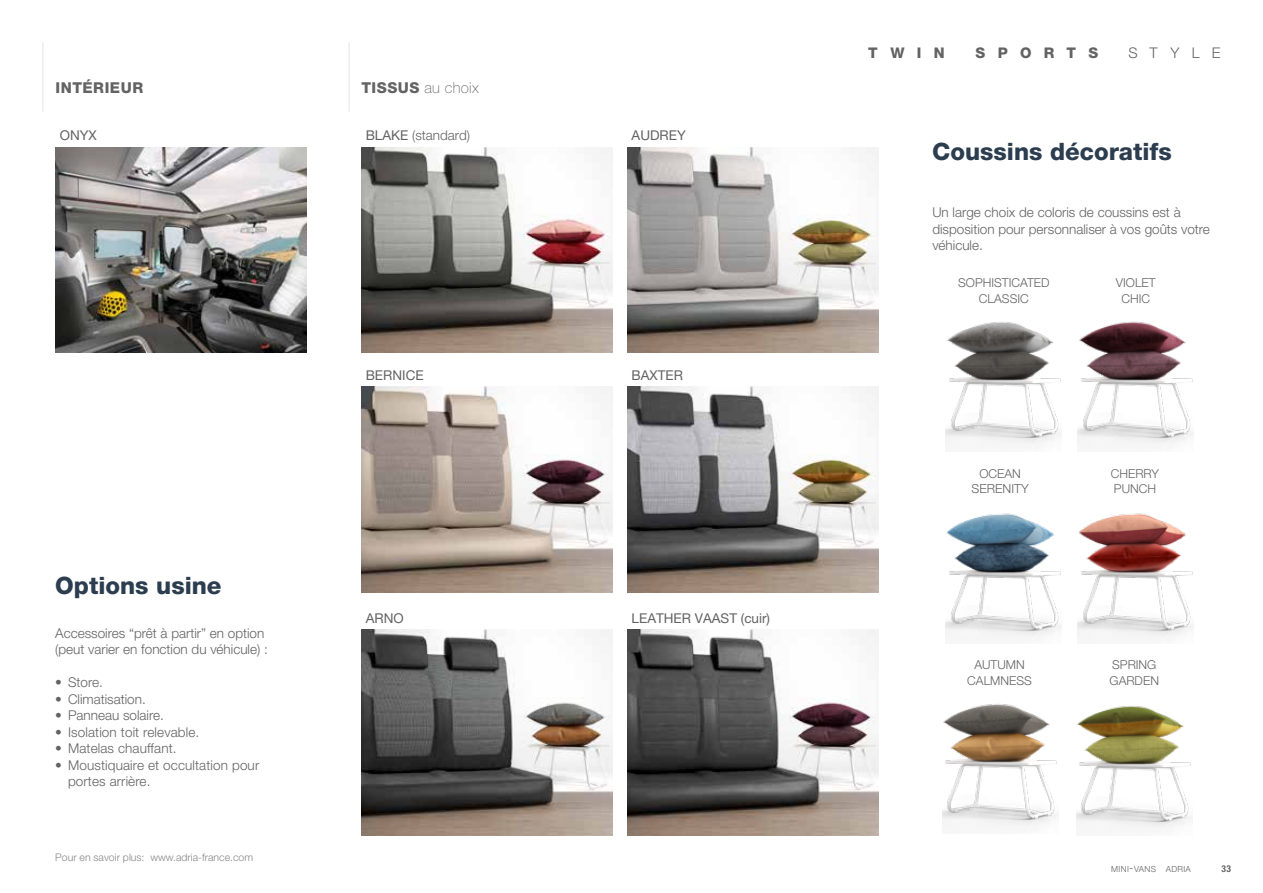
<style>
.page{position:relative;width:1263px;height:893px;background:#fff}
.page>*{position:absolute;margin:0;border:0;box-sizing:border-box;transform-origin:0 0}
.t1{font:800 24px "Helvetica Neue LT Pro";color:#2b3d4f}
.t2{font:100 15px "Helvetica Neue LT Pro";letter-spacing:.02em;color:#646363}
.t3{font:800 15px "Helvetica Neue LT Pro";letter-spacing:.035em;color:#646363}
.t4{font:800 14.7px "Helvetica Neue LT Pro";letter-spacing:.835em;color:#646363}
.t5{font:300 14.7px "Helvetica Neue LT Pro";letter-spacing:.83em;color:#646363}
.t6{font:300 13.5px/16.5px "Helvetica Neue LT Pro";color:#646363}
.t7{font:13.5px "Helvetica Neue LT Pro";color:#646363}
.t8{font:300 12.45px "Helvetica Neue LT Pro";color:#646363}
.t9{font:300 12.3px/15.3px "Helvetica Neue LT Pro";color:#646363;text-align:center}
.t10{font:300 10.5px "Helvetica Neue LT Pro";color:#878787}
.t11{font:700 condensed 9.45px "Helvetica Neue LT Pro";color:#646363}
.t12{font:300 8.4px "Helvetica Neue LT Pro";letter-spacing:.035em;color:#646363}
.s1{font-weight:800}
.s2{font-weight:400}
.s3{font-size:12px}
</style>
<div class="page">
<hr style="left:43px;top:43px;width:1px;height:69px;background:#e3e3e3">
<hr style="left:349px;top:43px;width:1px;height:69px;background:#e3e3e3">
<img style="left:946px;top:322px;width:116px;height:122px">
<img style="left:946px;top:513px;width:116px;height:124px">
<img style="left:1078px;top:321px;width:115px;height:123px">
<img style="left:1078px;top:513px;width:115px;height:124px">
<img style="left:942px;top:704px;width:116px;height:122px">
<img style="left:1076px;top:706px;width:116px;height:122px">
<img style="left:627px;top:387px;width:251px;height:205px">
<img style="left:361px;top:387px;width:251px;height:205px">
<img style="left:361px;top:630px;width:251px;height:205px">
<img style="left:627px;top:630px;width:251px;height:205px">
<img style="left:627px;top:147px;width:251px;height:206px">
<img style="left:361px;top:147px;width:251px;height:206px">
<img style="left:55px;top:148px;width:251px;height:205px">
<p class="t3" style="left:56px;top:78px;width:89px">INTÉRIEUR</p>
<p class="t2" style="left:361px;top:79px;width:119px"><span class="s1">TISSUS</span> au choix</p>
<p class="t7" style="left:60px;top:128px;width:39px">ONYX</p>
<h1 class="t1" style="left:55px;top:571px;width:168px">Options usine</h1>
<p class="t6" style="left:55px;top:624px;width:214px">Accessoires “prêt à partir” en option (peut varier en fonction du véhicule) :</p>
<p class="t6" style="left:55px;top:674px;width:49px">• Store.</p>
<p class="t6" style="left:55px;top:690px;width:92px">• Climatisation.</p>
<p class="t6" style="left:55px;top:707px;width:110px">• Panneau solaire.</p>
<p class="t6" style="left:55px;top:723px;width:146px">• Isolation toit relevable.</p>
<p class="t6" style="left:55px;top:740px;width:123px">• Matelas chauffant.</p>
<p class="t6" style="left:68px;top:756px;width:193px;text-indent:-13px">• Moustiquaire et occultation pour portes arrière.</p>
<p class="t10" style="left:55px;top:851px;width:199px">Pour en savoir plus: www.adria-france.com</p>
<p class="t6" style="left:366px;top:127px;width:106px"><span class="s2">BLAKE</span> (standard)</p>
<p class="t7" style="left:366px;top:367px;width:59px">BERNICE</p>
<p class="t7" style="left:366px;top:610px;width:40px">ARNO</p>
<p class="t7" style="left:632px;top:128px;width:56px">AUDREY</p>
<p class="t7" style="left:632px;top:367px;width:53px">BAXTER</p>
<p class="t7" style="left:632px;top:610px;width:140px">LEATHER VAAST (cuir)</p>
<p class="t4" style="left:868px;top:44px;width:78px">TWIN</p>
<p class="t4" style="left:976px;top:44px;width:124px">SPORTS</p>
<p class="t5" style="left:1128px;top:43px;width:94px">STYLE</p>
<h1 class="t1" style="left:932px;top:137px;width:241px">Coussins décoratifs</h1>
<p class="t6" style="left:932px;top:204px;width:279px">Un large choix de coloris de coussins est à disposition pour personnaliser à vos goûts votre véhicule.</p>
<p class="t9" style="left:958px;top:275px;width:93px">SOPHISTICATED<br>CLASSIC</p>
<p class="t9" style="left:1116px;top:275px;width:41px">VIOLET<br>CHIC</p>
<p class="t9" style="left:979px;top:466px;width:43px">OCEAN</p>
<p class="t8" style="left:971px;top:481px;width:59px">SERENITY</p>
<p class="t9" style="left:967px;top:657px;width:66px">AUTUMN<br>CALMNESS</p>
<p class="t9" style="left:1111px;top:465px;width:50px;text-align:left">CHERRY<br>PUNCH</p>
<p class="t9" style="left:1109px;top:657px;width:51px;text-align:left">SPRING<br>GARDEN</p>
<p class="t12" style="left:1111px;top:864px;width:81px">MINI<span class="s3">-</span>VANS ADRIA</p>
<p class="t11" style="left:1221px;top:863px;width:11px">33</p>
</div>
